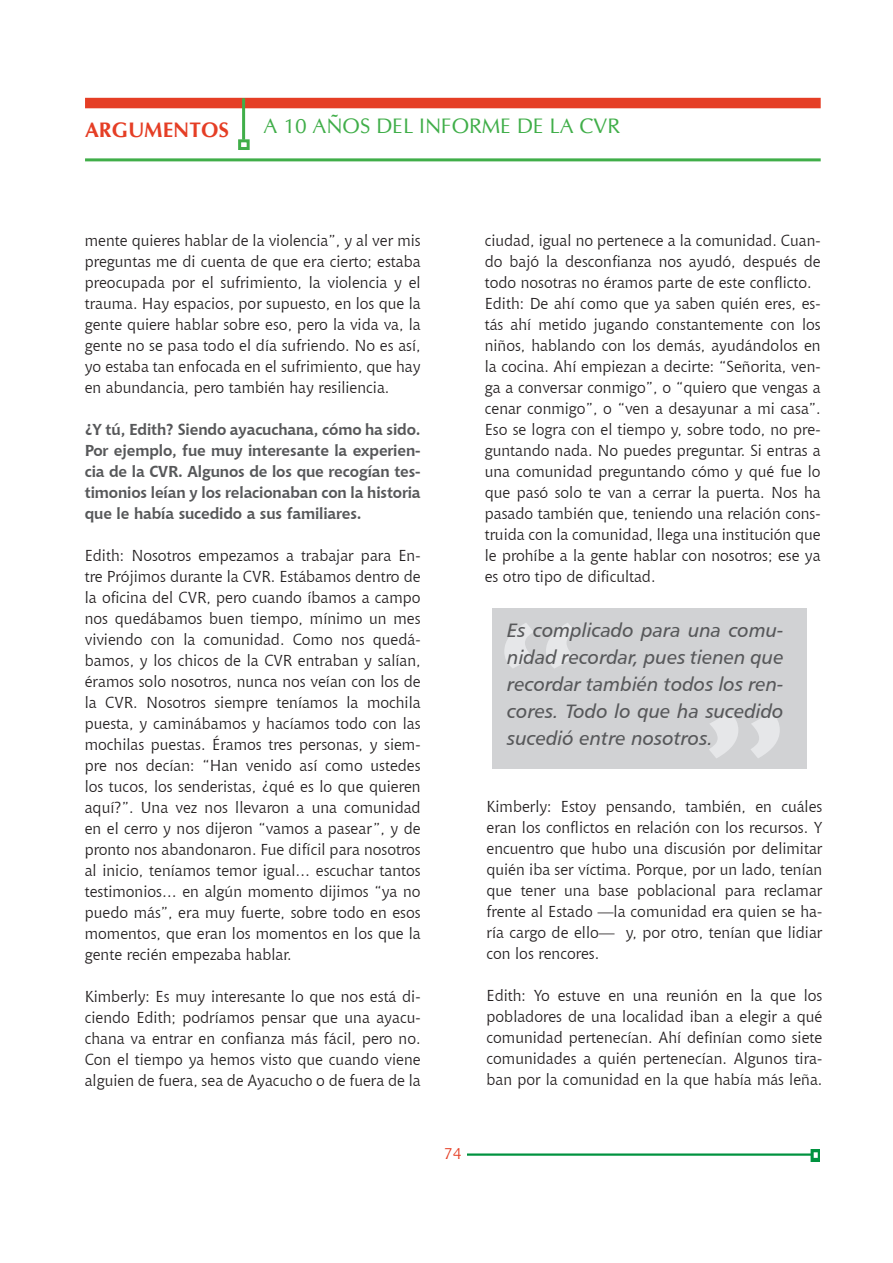
<style>
.page{position:relative;width:893px;height:1263px;background:#fff}
.page>*{position:absolute;margin:0;border:0;box-sizing:border-box;transform-origin:0 0}
.Pies{font:229.95px "Chianti BT";color:#e6e7e9}
.pies2{font:229.95px "Chianti BT";color:#e6e7e9}
.Texto_art{font:21px "CG Omega";color:#40ae49}
.t1{font:700 21px "CG Omega";color:#e53e25}
.Sacada{font:19.5px/27px "Humanist 777 BT Italic B";color:#57585a;text-align:justify}
.Texto_art-2{font:15.75px/21px "Chianti BT";color:#231f20;text-align:justify}
.Entrevista{font:700 15.75px/21px "Chianti BT";letter-spacing:-.01em;color:#57585a;text-align:justify}
.t2{font:15.75px "Chianti BT";color:#e53e25}
</style>
<div class="page">
<img style="left:467px;top:1150px;width:353px;height:12px">
<div style="left:85px;top:98px;width:736px;height:10px;background:#e53e25"></div>
<hr style="left:242px;top:98px;width:3px;height:42px;background:#40ae49">
<div style="left:238px;top:139px;width:12px;height:11px;border:3px solid #40ae49"></div>
<hr style="left:85px;top:158px;width:736px;height:3px;background:#40ae49">
<div style="left:493px;top:608px;width:314px;height:161px;background:#d1d2d4"></div>
<svg style="left:504px;top:623px;width:71px;height:45px"></svg>
<svg style="left:709px;top:713px;width:71px;height:45px"></svg>
<h2 class="t1" style="left:85px;top:117px;width:146px">ARGUMENTOS</h2>
<p class="Texto_art" style="left:264px;top:113px;width:358px">A 10 AÑOS DEL INFORME DE LA CVR</p>
<p class="Texto_art-2" style="left:85px;top:229px;width:337px">mente quieres hablar de la violencia”, y al ver mis preguntas me di cuenta de que era cierto; estaba preocupada por el sufrimiento, la violencia y el trauma. Hay espacios, por supuesto, en los que la gente quiere hablar sobre eso, pero la vida va, la gente no se pasa todo el día sufriendo. No es así, yo estaba tan enfocada en el sufrimiento, que hay en abundancia, pero también hay resiliencia.</p>
<p class="Entrevista" style="left:85px;top:418px;width:337px">¿Y tú, Edith? Siendo ayacuchana, cómo ha sido.<br>Por ejemplo, fue muy interesante la experien&shy;cia de la CVR. Algunos de los que recogían tes&shy;timonios leían y los relacionaban con la historia que le había sucedido a sus familiares.</p>
<p class="Texto_art-2" style="left:85px;top:544px;width:337px">Edith: Nosotros empezamos a trabajar para En&shy;tre Prójimos durante la CVR. Estábamos dentro de la oficina del CVR, pero cuando íbamos a campo nos quedábamos buen tiempo, mínimo un mes viviendo con la comunidad. Como nos quedá&shy;bamos, y los chicos de la CVR entraban y salían, éramos solo nosotros, nunca nos veían con los de la CVR. Nosotros siempre teníamos la mochila puesta, y caminábamos y hacíamos todo con las mochilas puestas. Éramos tres personas, y siem&shy;pre nos decían: “Han venido así como ustedes los tucos, los senderistas, ¿qué es lo que quieren aquí?”. Una vez nos llevaron a una comunidad en el cerro y nos dijeron “vamos a pasear”, y de pronto nos abandonaron. Fue difícil para nosotros al inicio, teníamos temor igual… escuchar tantos testimonios… en algún momento dijimos “ya no puedo más”, era muy fuerte, sobre todo en esos momentos, que eran los momentos en los que la gente recién empezaba hablar.</p>
<p class="Texto_art-2" style="left:85px;top:985px;width:337px">Kimberly: Es muy interesante lo que nos está di&shy;ciendo Edith; podríamos pensar que una ayacu&shy;chana va entrar en confianza más fácil, pero no.<br>Con el tiempo ya hemos visto que cuando viene alguien de fuera, sea de Ayacucho o de fuera de la</p>
<p class="Texto_art-2" style="left:485px;top:229px;width:337px">ciudad, igual no pertenece a la comunidad. Cuan&shy;do bajó la desconfianza nos ayudó, después de todo nosotras no éramos parte de este conflicto.</p>
<p class="Texto_art-2" style="left:485px;top:292px;width:337px">Edith: De ahí como que ya saben quién eres, es&shy;tás ahí metido jugando constantemente con los niños, hablando con los demás, ayudándolos en la cocina. Ahí empiezan a decirte: “Señorita, ven&shy;ga a conversar conmigo”, o “quiero que vengas a cenar conmigo”, o “ven a desayunar a mi casa”.<br>Eso se logra con el tiempo y, sobre todo, no pre&shy;guntando nada. No puedes preguntar. Si entras a una comunidad preguntando cómo y qué fue lo que pasó solo te van a cerrar la puerta. Nos ha pasado también que, teniendo una relación cons&shy;truida con la comunidad, llega una institución que le prohíbe a la gente hablar con nosotros; ese ya es otro tipo de dificultad.</p>
<p class="Sacada" style="left:507px;top:616px;width:278px">Es complicado para una comu&shy;nidad recordar, pues tienen que recordar también todos los ren&shy;cores. Todo lo que ha sucedido sucedió entre nosotros.</p>
<p class="Pies" style="left:484px;top:553px;width:111px">“</p>
<p class="pies2" style="left:690px;top:643px;width:111px">”</p>
<p class="Texto_art-2" style="left:486px;top:795px;width:337px">Kimberly: Estoy pensando, también, en cuáles eran los conflictos en relación con los recursos. Y encuentro que hubo una discusión por delimitar quién iba ser víctima. Porque, por un lado, tenían que tener una base poblacional para reclamar frente al Estado —la comunidad era quien se ha&shy;ría cargo de ello— y, por otro, tenían que lidiar con los rencores.</p>
<p class="Texto_art-2" style="left:486px;top:984px;width:337px">Edith: Yo estuve en una reunión en la que los pobladores de una localidad iban a elegir a qué comunidad pertenecían. Ahí definían como siete comunidades a quién pertenecían. Algunos tira&shy;ban por la comunidad en la que había más leña.</p>
<p class="t2" style="left:444px;top:1142px;width:20px">74</p>
</div>
